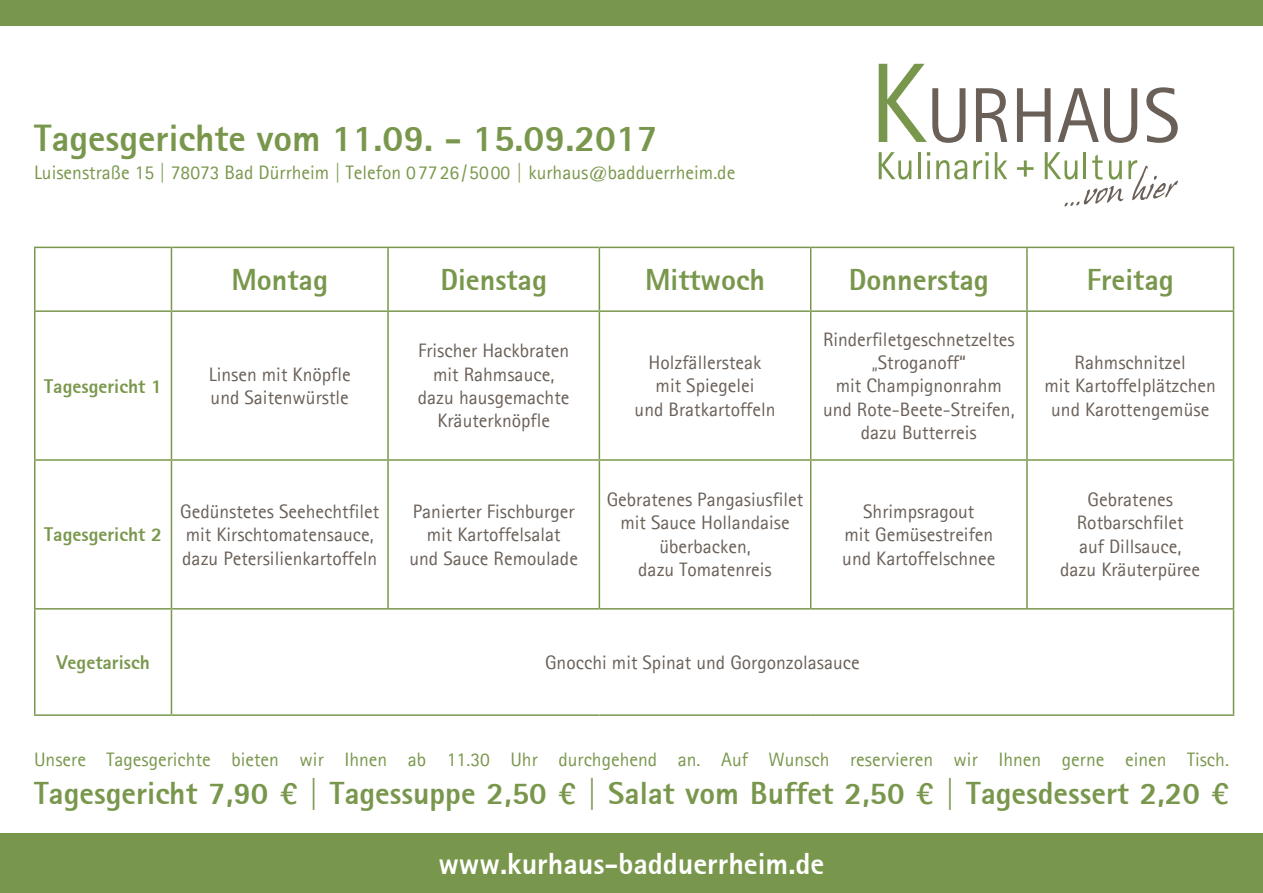
<style>
.page{position:relative;width:1263px;height:893px;background:#fff}
.page>*{position:absolute;margin:0;border:0;box-sizing:border-box;transform-origin:0 0}
.t1{font:800 37.5px "Agfa Rotis Sans Serif";color:#79974c}
.t2{font:800 31.5px "Agfa Rotis Sans Serif";color:#79974c}
.t3{font:800 30px "Agfa Rotis Sans Serif";color:#79974c}
.t4{font:800 30px "Agfa Rotis Sans Serif";color:#fff}
.t5{font:19.5px/23.4px "Agfa Rotis Sans Serif";color:#6a6058;text-align:center}
.t6{font:19.5px "Agfa Rotis Sans Serif";color:#79974c}
.t7{font:800 19.5px "Agfa Rotis Sans Serif";color:#79974c}
.s1{font-family:"Agfa Rotis Semi Serif"}
</style>
<div class="page">
<div style="left:0;top:0;width:1263px;height:26px;background:#79974c"></div>
<div style="left:0;top:833px;width:1263px;height:60px;background:#79974c"></div>
<svg style="left:879px;top:152px;width:32px;height:28px"></svg>
<hr style="left:918px;top:152px;width:2px;height:27px;background:#79974c">
<hr style="left:927px;top:161px;width:3px;height:18px;background:#79974c">
<svg style="left:927px;top:152px;width:3px;height:4px"></svg>
<svg style="left:936px;top:160px;width:31px;height:20px"></svg>
<svg style="left:973px;top:152px;width:16px;height:27px"></svg>
<svg style="left:995px;top:152px;width:12px;height:27px"></svg>
<svg style="left:1045px;top:152px;width:133px;height:54px"></svg>
<svg style="left:976px;top:88px;width:31px;height:54px"></svg>
<svg style="left:1017px;top:88px;width:33px;height:54px"></svg>
<svg style="left:1058px;top:88px;width:79px;height:55px"></svg>
<svg style="left:1146px;top:87px;width:32px;height:56px"></svg>
<svg style="left:1017px;top:160px;width:16px;height:17px"></svg>
<svg style="left:879px;top:64px;width:86px;height:79px"></svg>
<hr style="left:34px;top:248px;width:2px;height:62px;background:#79974c">
<hr style="left:34px;top:247px;width:137px;height:1px;background:#79974c">
<hr style="left:34px;top:310px;width:137px;height:2px;background:#79974c">
<hr style="left:171px;top:247px;width:217px;height:1px;background:#79974c">
<hr style="left:388px;top:247px;width:211px;height:1px;background:#79974c">
<hr style="left:599px;top:247px;width:212px;height:1px;background:#79974c">
<hr style="left:811px;top:247px;width:216px;height:1px;background:#79974c">
<hr style="left:1027px;top:247px;width:207px;height:1px;background:#79974c">
<hr style="left:171px;top:248px;width:1px;height:62px;background:#79974c">
<hr style="left:387px;top:248px;width:2px;height:62px;background:#79974c">
<hr style="left:599px;top:248px;width:1px;height:62px;background:#79974c">
<hr style="left:810px;top:248px;width:1px;height:62px;background:#79974c">
<hr style="left:1026px;top:248px;width:2px;height:62px;background:#79974c">
<hr style="left:1233px;top:248px;width:1px;height:62px;background:#79974c">
<hr style="left:171px;top:310px;width:217px;height:2px;background:#79974c">
<hr style="left:388px;top:310px;width:211px;height:2px;background:#79974c">
<hr style="left:599px;top:310px;width:212px;height:2px;background:#79974c">
<hr style="left:811px;top:310px;width:216px;height:2px;background:#79974c">
<hr style="left:1027px;top:310px;width:207px;height:2px;background:#79974c">
<hr style="left:34px;top:312px;width:2px;height:147px;background:#79974c">
<hr style="left:34px;top:461px;width:2px;height:147px;background:#79974c">
<hr style="left:34px;top:459px;width:137px;height:2px;background:#79974c">
<hr style="left:171px;top:312px;width:1px;height:147px;background:#79974c">
<hr style="left:387px;top:312px;width:2px;height:147px;background:#79974c">
<hr style="left:599px;top:312px;width:1px;height:147px;background:#79974c">
<hr style="left:810px;top:312px;width:1px;height:147px;background:#79974c">
<hr style="left:1026px;top:312px;width:2px;height:147px;background:#79974c">
<hr style="left:1233px;top:312px;width:1px;height:147px;background:#79974c">
<hr style="left:171px;top:461px;width:1px;height:147px;background:#79974c">
<hr style="left:387px;top:461px;width:2px;height:147px;background:#79974c">
<hr style="left:599px;top:461px;width:1px;height:147px;background:#79974c">
<hr style="left:810px;top:461px;width:1px;height:147px;background:#79974c">
<hr style="left:1026px;top:461px;width:2px;height:147px;background:#79974c">
<hr style="left:1233px;top:461px;width:1px;height:147px;background:#79974c">
<hr style="left:171px;top:459px;width:217px;height:2px;background:#79974c">
<hr style="left:388px;top:459px;width:211px;height:2px;background:#79974c">
<hr style="left:599px;top:459px;width:212px;height:2px;background:#79974c">
<hr style="left:811px;top:459px;width:216px;height:2px;background:#79974c">
<hr style="left:1027px;top:459px;width:207px;height:2px;background:#79974c">
<hr style="left:34px;top:610px;width:2px;height:104px;background:#79974c">
<hr style="left:34px;top:608px;width:137px;height:2px;background:#79974c">
<hr style="left:171px;top:608px;width:217px;height:2px;background:#79974c">
<hr style="left:388px;top:608px;width:211px;height:2px;background:#79974c">
<hr style="left:599px;top:608px;width:212px;height:2px;background:#79974c">
<hr style="left:811px;top:608px;width:216px;height:2px;background:#79974c">
<hr style="left:1027px;top:608px;width:207px;height:2px;background:#79974c">
<hr style="left:171px;top:610px;width:1px;height:104px;background:#79974c">
<hr style="left:1233px;top:610px;width:1px;height:104px;background:#79974c">
<hr style="left:34px;top:714px;width:137px;height:2px;background:#79974c">
<hr style="left:171px;top:714px;width:217px;height:2px;background:#79974c">
<hr style="left:388px;top:714px;width:211px;height:2px;background:#79974c">
<hr style="left:599px;top:714px;width:212px;height:2px;background:#79974c">
<hr style="left:811px;top:714px;width:216px;height:2px;background:#79974c">
<hr style="left:1027px;top:714px;width:207px;height:2px;background:#79974c">
<p class="t1" style="left:34px;top:114px;width:625px">Tagesgerichte vom 11.09. - 15.09.2017</p>
<p class="t6" style="left:34px;top:160px;width:703px">Luisenstraße 15 | 78073 Bad Dürrheim | Telefon 0 77 26 / 50 00 <span class="s1">|</span> kurhaus@badduerrheim.de</p>
<p class="t7" style="left:44px;top:374px;width:119px">Tagesgericht 1</p>
<p class="t3" style="left:231px;top:261px;width:98px">Montag</p>
<p class="t3" style="left:440px;top:261px;width:108px">Dienstag</p>
<p class="t3" style="left:645px;top:261px;width:121px">Mittwoch</p>
<p class="t3" style="left:849px;top:261px;width:142px">Donnerstag</p>
<p class="t3" style="left:1087px;top:261px;width:89px">Freitag</p>
<p class="t5" style="left:209px;top:362px;width:143px">Linsen mit Knöpfle</p>
<p class="t5" style="left:211px;top:385px;width:140px">und Saitenwürstle</p>
<p class="t5" style="left:418px;top:339px;width:153px">Frischer Hackbraten</p>
<p class="t5" style="left:433px;top:362px;width:123px">mit Rahmsauce,</p>
<p class="t5" style="left:418px;top:385px;width:153px">dazu hausgemachte</p>
<p class="t5" style="left:437px;top:409px;width:114px">Kräuterknöpfle</p>
<p class="t5" style="left:648px;top:350px;width:115px">Holzfällersteak</p>
<p class="t5" style="left:656px;top:374px;width:100px">mit Spiegelei</p>
<p class="t5" style="left:635px;top:397px;width:142px">und Bratkartoffeln</p>
<p class="t5" style="left:823px;top:327px;width:193px">Rinderfiletgeschnetzeltes</p>
<p class="t5" style="left:872px;top:350px;width:96px">„Stroganoff“</p>
<p class="t5" style="left:836px;top:374px;width:168px">mit Champignonrahm</p>
<p class="t5" style="left:823px;top:397px;width:193px">und Rote-Beete-Streifen,</p>
<p class="t5" style="left:861px;top:421px;width:117px">dazu Butterreis</p>
<p class="t5" style="left:1075px;top:350px;width:113px">Rahmschnitzel</p>
<p class="t5" style="left:1044px;top:374px;width:173px">mit Kartoffelplätzchen und Karottengemüse</p>
<p class="t7" style="left:44px;top:522px;width:119px">Tagesgericht 2</p>
<p class="t5" style="left:180px;top:499px;width:201px">Gedünstetes Seehechtfilet</p>
<p class="t5" style="left:186px;top:523px;width:190px">mit Kirschtomatensauce,</p>
<p class="t5" style="left:182px;top:546px;width:196px">dazu Petersilienkartoffeln</p>
<p class="t5" style="left:413px;top:499px;width:163px">Panierter Fischburger</p>
<p class="t5" style="left:427px;top:523px;width:135px">mit Kartoffelsalat</p>
<p class="t5" style="left:409px;top:546px;width:170px">und Sauce Remoulade</p>
<p class="t5" style="left:607px;top:487px;width:198px">Gebratenes Pangasiusfilet</p>
<p class="t5" style="left:620px;top:511px;width:171px">mit Sauce Hollandaise überbacken,</p>
<p class="t5" style="left:638px;top:558px;width:135px">dazu Tomatenreis</p>
<p class="t5" style="left:863px;top:499px;width:113px">Shrimpsragout</p>
<p class="t5" style="left:844px;top:523px;width:150px">mit Gemüsestreifen</p>
<p class="t5" style="left:842px;top:546px;width:155px">und Kartoffelschnee</p>
<p class="t5" style="left:1087px;top:487px;width:87px">Gebratenes</p>
<p class="t5" style="left:1077px;top:511px;width:108px">Rotbarschfilet</p>
<p class="t5" style="left:1079px;top:534px;width:104px">auf Dillsauce,</p>
<p class="t5" style="left:1060px;top:558px;width:142px">dazu Kräuterpüree</p>
<p class="t7" style="left:56px;top:650px;width:95px">Vegetarisch</p>
<p class="t5" style="left:545px;top:650px;width:316px">Gnocchi mit Spinat und Gorgonzolasauce</p>
<p class="t6" style="left:34px;top:748px;width:1196px">Unsere Tagesgerichte bieten wir Ihnen ab 11.30 Uhr durchgehend an. Auf Wunsch reservieren wir Ihnen gerne einen Tisch.</p>
<p class="t2" style="left:34px;top:773px;width:1196px">Tagesgericht 7,90 € | Tagessuppe 2,50 € | Salat vom Buffet 2,50 € | Tagesdessert 2,20 €</p>
<p class="t4" style="left:438px;top:844px;width:388px">www.kurhaus-badduerrheim.de</p>
</div>
